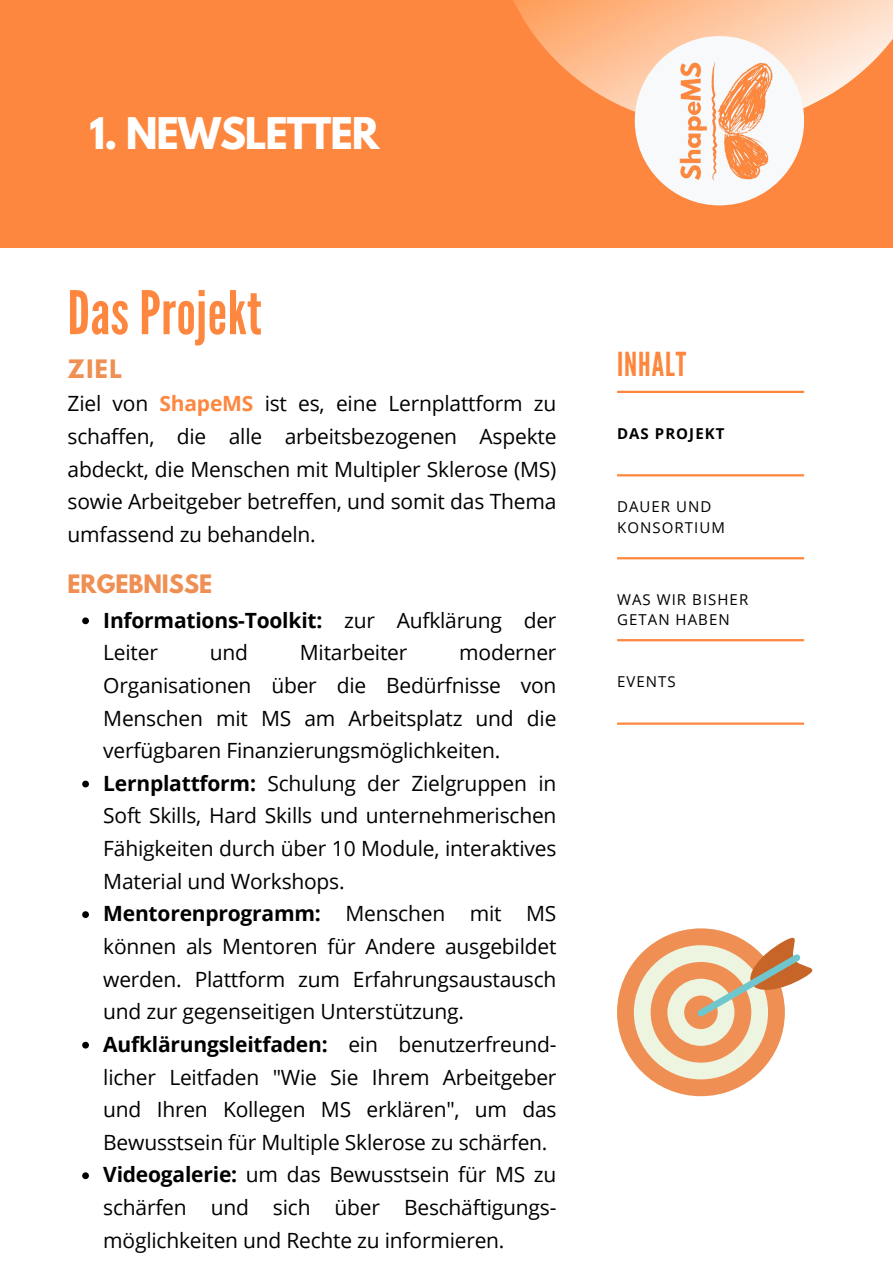
<style>
.page{position:relative;width:893px;height:1264px;background:#fff}
.page>*{position:absolute;margin:0;border:0;box-sizing:border-box;transform-origin:0 0}
.t1{font:60px "League Gothic";letter-spacing:.01em;color:#fd873e}
.t2{font:700 38.55px "League Spartan";letter-spacing:-.03em;color:#fff}
.t3{font:33px "League Gothic";letter-spacing:.03em;color:#fd873e}
.t4{font:700 22.5px "League Spartan";color:#ef8f53}
.t5{font:21px/32.7px "Open Sans";letter-spacing:-.01em;color:#000;text-align:justify}
.t6{font:15px/20.2px "Open Sans";letter-spacing:.07em;color:#000}
.t7{font:700 15px "Open Sans";letter-spacing:.07em;color:#000}
.s1{font-weight:700;color:#fd873e}
.s2{font-weight:700}
</style>
<div class="page">
<div style="left:0;top:0;width:892px;height:247px;background:#fd873e"></div>
<svg style="left:513px;top:0;width:379px;height:204px"></svg>
<hr style="left:617px;top:391px;width:187px;height:2px;background:#fd873e">
<hr style="left:617px;top:557px;width:187px;height:2px;background:#fd873e">
<hr style="left:617px;top:722px;width:187px;height:2px;background:#fd873e">
<hr style="left:617px;top:474px;width:187px;height:2px;background:#fd873e">
<hr style="left:617px;top:639px;width:187px;height:2px;background:#fd873e">
<div style="left:634px;top:36px;width:170px;height:169px;background:#f8f9fa;border-radius:50%"></div>
<img style="left:658px;top:60px;width:123px;height:122px">
<svg style="left:617px;top:928px;width:196px;height:168px"></svg>
<svg style="left:82px;top:617px;width:7px;height:7px"></svg>
<svg style="left:82px;top:780px;width:7px;height:7px"></svg>
<svg style="left:82px;top:911px;width:7px;height:7px"></svg>
<svg style="left:82px;top:1041px;width:7px;height:7px"></svg>
<svg style="left:82px;top:1172px;width:7px;height:7px"></svg>
<p class="t2" style="left:89px;top:114px;width:291px">1. NEWSLETTER</p>
<p class="t1" style="left:68px;top:278px;width:196px">Das Projekt</p>
<p class="t4" style="left:68px;top:357px;width:56px">ZIEL</p>
<p class="t3" style="left:617px;top:345px;width:71px">INHALT</p>
<p class="t5" style="left:68px;top:387px;width:490px">Ziel von <span class="s1">ShapeMS</span> ist es, eine Lernplattform zu schaffen, die alle arbeitsbezogenen Aspekte abdeckt, die Menschen mit Multipler Sklerose (MS) sowie Arbeitgeber betreffen, und somit das Thema umfassend zu behandeln.</p>
<p class="t4" style="left:68px;top:572px;width:146px">ERGEBNISSE</p>
<p class="t5" style="left:103px;top:603px;width:454px"><span class="s2">Informations-Toolkit:</span> zur Aufklärung der<br>Leiter</p>
<p class="t5" style="left:103px;top:635px;width:454px;text-indent:356px">moderner Organisationen über die Bedürfnisse von Menschen mit MS am Arbeitsplatz und die verfügbaren Finanzierungsmöglichkeiten.</p>
<p class="t5" style="left:103px;top:766px;width:454px"><span class="s2">Lernplattform:</span> Schulung der Zielgruppen in Soft Skills, Hard Skills und unternehmerischen Fähigkeiten durch über 10 Module, interaktives Material und Workshops.</p>
<p class="t5" style="left:103px;top:896px;width:454px"><span class="s2">Mentorenprogramm:</span> Menschen mit MS können als Mentoren für Andere ausgebildet werden. Plattform zum Erfahrungsaustausch und zur gegenseitigen Unterstützung.</p>
<p class="t5" style="left:103px;top:1027px;width:454px"><span class="s2">Aufklärungsleitfaden:</span> ein benutzerfreund&shy;licher Leitfaden "Wie Sie Ihrem Arbeitgeber und Ihren Kollegen MS erklären", um das Bewusstsein für Multiple Sklerose zu schärfen.</p>
<p class="t5" style="left:103px;top:1157px;width:454px"><span class="s2">Videogalerie:</span> um das Bewusstsein für MS zu schärfen und sich über Beschäftigungs&shy;möglichkeiten und Rechte zu informieren.</p>
<p class="t5" style="left:210px;top:635px;width:40px">und</p>
<p class="t5" style="left:300px;top:635px;width:109px">Mitarbeiter</p>
<p class="t7" style="left:617px;top:423px;width:109px">DAS PROJEKT</p>
<p class="t6" style="left:617px;top:496px;width:109px">DAUER UND<br>KONSORTIUM</p>
<p class="t6" style="left:617px;top:589px;width:133px">WAS WIR BISHER<br>GETAN HABEN</p>
<p class="t6" style="left:617px;top:671px;width:60px">EVENTS</p>
</div>
